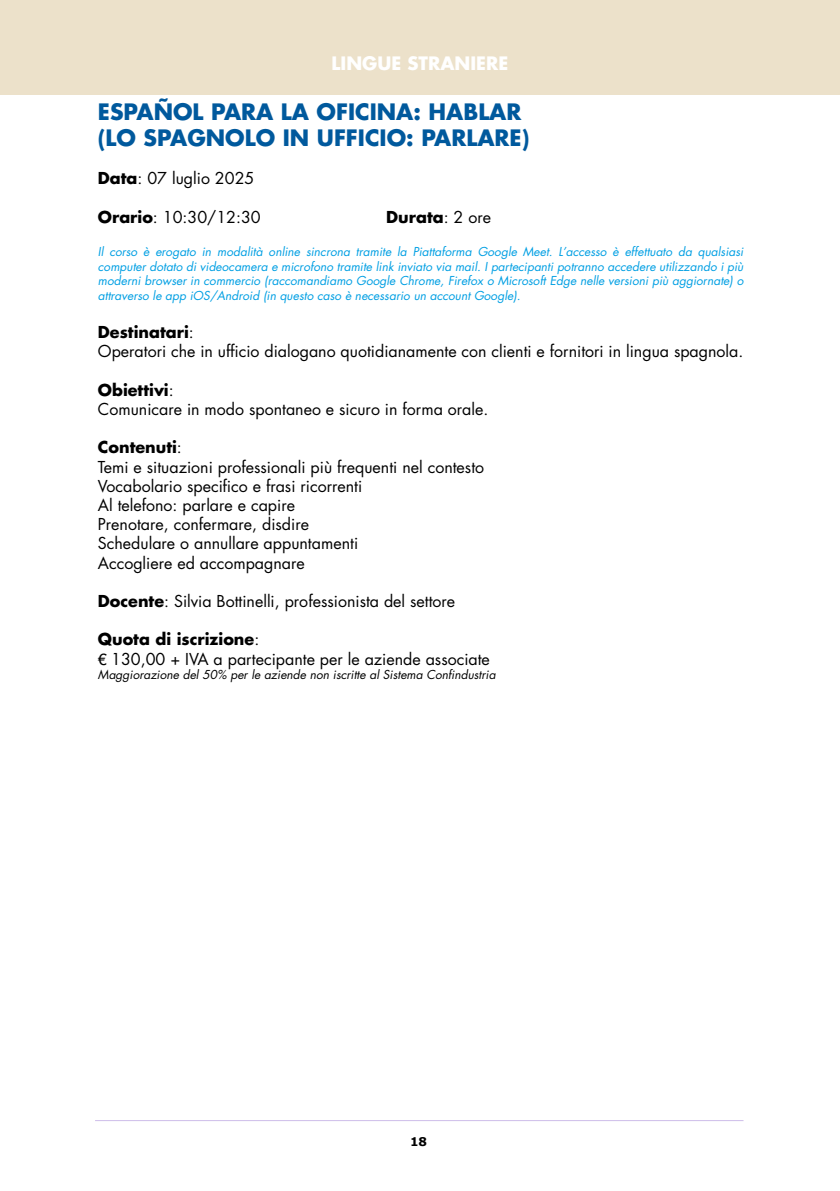
<style>
.page{position:relative;width:840px;height:1191px;background:#fff}
.page>*{position:absolute;margin:0;border:0;box-sizing:border-box;transform-origin:0 0}
.t1{font:700 22px/26.4px "Futura";color:#00599d}
.t2{font:700 18px "Futura";color:#fff}
.t3{font:16px/19.2px "Futura";color:#000}
.t4{font:700 16px "Futura";color:#000}
.t5{font:italic 12px/14.4px "Futura";color:#009fe3;text-align:justify}
.t6{font:italic 12px "Futura";color:#000}
.t7{font:700 12px "Verdana";color:#000}
.s1{font-weight:700}
.s2{font-weight:400}
.s3{font-family:"Helvetica Neue"}
</style>
<div class="page">
<div style="left:0;top:0;width:839px;height:95px;background:#ece1ca"></div>
<hr style="left:95px;top:1120px;width:648px;height:1px;background:#cebde9">
<p class="t2" style="left:331px;top:51px;width:178px">LINGUE STRANIERE</p>
<h1 class="t1" style="left:98px;top:98px;width:433px">ESPAÑOL PARA LA OFICINA: HABLAR (LO SPAGNOLO IN UFFICIO: PARLARE)</h1>
<p class="t3" style="left:98px;top:169px;width:158px"><span class="s1">Data</span>: 07 luglio 2025</p>
<p class="t3" style="left:98px;top:207px;width:164px"><span class="s1">Orario</span>: 10:30/12:30</p>
<p class="t4" style="left:386px;top:206px;width:106px">Durata<span class="s2">: 2 ore</span></p>
<p class="t5" style="left:98px;top:245px;width:646px">Il corso è erogato in modalità online sincrona tramite la Piattaforma Google Meet. L’accesso è effettuato da qualsiasi computer dotato di videocamera e microfono tramite link inviato via mail. I partecipanti potranno accedere utilizzando i più moderni browser in commercio (raccomandiamo Google Chrome, Firefox o Microsoft Edge nelle versioni più aggiornate) o attraverso le app iOS/Android (in questo caso è necessario un account Google).</p>
<p class="t3" style="left:98px;top:323px;width:646px"><span class="s1">Destinatari</span>:<br>Operatori che in ufficio dialogano quotidianamente con clienti e fornitori in lingua spagnola.</p>
<p class="t3" style="left:98px;top:380px;width:392px"><span class="s1">Obiettivi</span>:<br>Comunicare in modo spontaneo e sicuro in forma orale.</p>
<p class="t3" style="left:98px;top:438px;width:387px"><span class="s1">Contenuti</span>:<br>Temi e situazioni professionali più frequenti nel contesto Vocabolario specifico e frasi ricorrenti<br>Al telefono: parlare e capire<br>Prenotare, confermare, disdire<br>Schedulare o annullare appuntamenti<br>Accogliere ed accompagnare</p>
<p class="t3" style="left:98px;top:591px;width:358px"><span class="s1">Docente</span>: Silvia Bottinelli, professionista del settore</p>
<p class="t3" style="left:98px;top:630px;width:393px"><span class="s1">Quota di iscrizione</span>:<br><span class="s3">€</span> 130,00 + IVA a partecipante per le aziende associate</p>
<p class="t6" style="left:98px;top:667px;width:399px">Maggiorazione del 50% per le aziende non iscritte al Sistema Confindustria</p>
<p class="t7" style="left:410px;top:1134px;width:19px">18</p>
</div>
